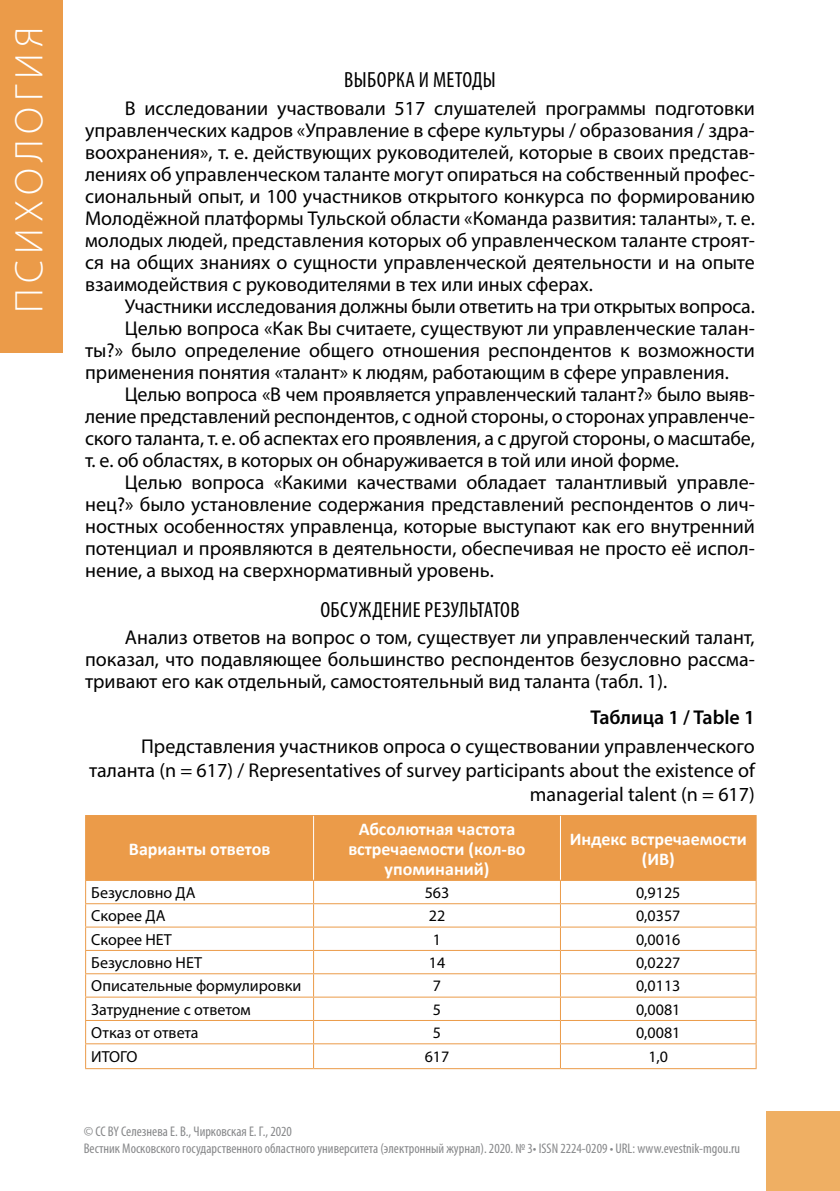
<style>
.page{position:relative;width:840px;height:1191px;background:#fff}
.page>*{position:absolute;margin:0;border:0;box-sizing:border-box;transform-origin:0 0}
.t1{font:300 40px "Myriad Pro";letter-spacing:.15em;color:#fff}
.t2{font:condensed 22px "Myriad Pro";letter-spacing:.02em;color:#000}
.t3{font:20px/22px "Myriad Pro";color:#000;text-align:justify}
.t4{font:600 20px "Myriad Pro";color:#000}
.t5{font:700 18px/20px "Calibri";color:#fff;text-align:center}
.t6{font:16px "Myriad Pro";color:#000}
.t7{font:condensed 14px/16.8px "Myriad Pro";color:#87888a}
</style>
<div class="page">
<div style="left:765px;top:1111px;width:74px;height:80px;background:#efaf63"></div>
<div style="left:0;top:0;width:62px;height:353px;background:#eb9b49"></div>
<div style="left:86px;top:816px;width:669px;height:64px;background:#eb9b49"></div>
<hr style="left:85px;top:815px;width:228px;height:1px;background:#eb9b49">
<hr style="left:85px;top:816px;width:1px;height:64px;background:#eb9b49">
<hr style="left:313px;top:815px;width:247px;height:1px;background:#eb9b49">
<hr style="left:560px;top:815px;width:196px;height:1px;background:#eb9b49">
<hr style="left:755px;top:816px;width:1px;height:64px;background:#eb9b49">
<hr style="left:313px;top:816px;width:1px;height:64px;background:#fff">
<hr style="left:559px;top:816px;width:1px;height:64px;background:#fff">
<hr style="left:85px;top:880px;width:228px;height:1px;background:#eb9b49">
<hr style="left:313px;top:880px;width:247px;height:1px;background:#eb9b49">
<hr style="left:560px;top:880px;width:196px;height:1px;background:#eb9b49">
<hr style="left:85px;top:903px;width:228px;height:1px;background:#eb9b49">
<hr style="left:313px;top:903px;width:247px;height:1px;background:#eb9b49">
<hr style="left:560px;top:903px;width:196px;height:1px;background:#eb9b49">
<hr style="left:85px;top:926px;width:228px;height:1px;background:#eb9b49">
<hr style="left:313px;top:926px;width:247px;height:1px;background:#eb9b49">
<hr style="left:560px;top:926px;width:196px;height:1px;background:#eb9b49">
<hr style="left:85px;top:950px;width:228px;height:1px;background:#eb9b49">
<hr style="left:313px;top:950px;width:247px;height:1px;background:#eb9b49">
<hr style="left:560px;top:950px;width:196px;height:1px;background:#eb9b49">
<hr style="left:85px;top:973px;width:228px;height:1px;background:#eb9b49">
<hr style="left:313px;top:973px;width:247px;height:1px;background:#eb9b49">
<hr style="left:560px;top:973px;width:196px;height:1px;background:#eb9b49">
<hr style="left:85px;top:996px;width:228px;height:1px;background:#eb9b49">
<hr style="left:313px;top:996px;width:247px;height:1px;background:#eb9b49">
<hr style="left:560px;top:996px;width:196px;height:1px;background:#eb9b49">
<hr style="left:85px;top:1020px;width:228px;height:1px;background:#eb9b49">
<hr style="left:313px;top:1020px;width:247px;height:1px;background:#eb9b49">
<hr style="left:560px;top:1020px;width:196px;height:1px;background:#eb9b49">
<hr style="left:85px;top:1043px;width:228px;height:1px;background:#eb9b49">
<svg style="left:85px;top:881px;width:1px;height:187px"></svg>
<hr style="left:313px;top:1043px;width:247px;height:1px;background:#eb9b49">
<svg style="left:313px;top:881px;width:1px;height:187px"></svg>
<hr style="left:560px;top:1043px;width:196px;height:1px;background:#eb9b49">
<svg style="left:559px;top:903px;width:1px;height:142px"></svg>
<svg style="left:755px;top:881px;width:1px;height:187px"></svg>
<hr style="left:85px;top:1068px;width:228px;height:1px;background:#eb9b49">
<hr style="left:313px;top:1068px;width:247px;height:1px;background:#eb9b49">
<hr style="left:560px;top:1068px;width:196px;height:1px;background:#eb9b49">
<h1 class="t1" style="left:5px;top:313px;width:288px;rotate:-90deg">психология</h1>
<p class="t2" style="left:344px;top:67px;width:153px">Выборка и методы</p>
<p class="t3" style="left:85px;top:97px;width:671px;text-indent:40px">В исследовании участвовали 517 слушателей программы подготовки управленческих кадров «Управление в сфере культуры / образования / здра&shy;воохранения», т. е. действующих руководителей, которые в своих представ&shy;лениях об управленческом таланте могут опираться на собственный профес&shy;сиональный опыт, и 100 участников открытого конкурса по формированию Молодёжной платформы Тульской области «Команда развития: таланты», т. е. молодых людей, представления которых об управленческом таланте строят&shy;ся на общих знаниях о сущности управленческой деятельности и на опыте взаимодействия с руководителями в тех или иных сферах.</p>
<p class="t3" style="left:125px;top:295px;width:631px">Участники исследования должны были ответить на три открытых вопроса.</p>
<p class="t3" style="left:125px;top:317px;width:631px">Целью вопроса «Как Вы считаете, существуют ли управленческие талан-</p>
<p class="t3" style="left:85px;top:339px;width:671px">ты?» было определение общего отношения респондентов к возможности</p>
<p class="t3" style="left:85px;top:361px;width:645px">применения понятия «талант» к людям, работающим в сфере управления.</p>
<p class="t3" style="left:125px;top:383px;width:631px">Целью вопроса «В чем проявляется управленческий талант?» было выяв-</p>
<p class="t3" style="left:85px;top:405px;width:671px">ление представлений респондентов, с одной стороны, о сторонах управленче-</p>
<p class="t3" style="left:85px;top:427px;width:670px">ского таланта, т. е. об аспектах его проявления, а с другой стороны, о масштабе,</p>
<p class="t3" style="left:85px;top:449px;width:595px">т. е. об областях, в которых он обнаруживается в той или иной форме.</p>
<p class="t3" style="left:125px;top:471px;width:631px">Целью вопроса «Какими качествами обладает талантливый управле-</p>
<p class="t3" style="left:85px;top:493px;width:671px">нец?» было установление содержания представлений респондентов о лич-</p>
<p class="t3" style="left:85px;top:515px;width:671px">ностных особенностях управленца, которые выступают как его внутренний</p>
<p class="t3" style="left:85px;top:537px;width:671px">потенциал и проявляются в деятельности, обеспечивая не просто её испол-</p>
<p class="t3" style="left:85px;top:559px;width:410px">нение, а выход на сверхнормативный уровень.</p>
<p class="t2" style="left:320px;top:596px;width:199px">Обсуждение результатов</p>
<p class="t3" style="left:85px;top:626px;width:671px;text-indent:40px">Анализ ответов на вопрос о том, существует ли управленческий талант, показал, что подавляющее большинство респондентов безусловно рассма&shy;тривают его как отдельный, самостоятельный вид таланта (табл. 1).</p>
<p class="t4" style="left:590px;top:704px;width:166px">Таблица 1 / Table 1</p>
<p class="t3" style="left:89px;top:734px;width:666px;line-height:24px;text-align:right">Представления участников опроса о существовании управленческого таланта (n = 617) / Representatives of survey participants about the existence of managerial talent (n = 617)</p>
<p class="t5" style="left:129px;top:838px;width:143px">Варианты ответов</p>
<p class="t5" style="left:348px;top:818px;width:179px">Абсолютная частота встречаемости (кол-во упоминаний)</p>
<p class="t5" style="left:569px;top:828px;width:179px">Индекс встречаемости (ИВ)</p>
<p class="t6" style="left:91px;top:882px;width:106px">Безусловно ДА</p>
<p class="t6" style="left:424px;top:882px;width:26px">563</p>
<p class="t6" style="left:635px;top:882px;width:46px">0,9125</p>
<p class="t6" style="left:91px;top:906px;width:76px">Скорее ДА</p>
<p class="t6" style="left:428px;top:906px;width:18px">22</p>
<p class="t6" style="left:635px;top:906px;width:46px">0,0357</p>
<p class="t6" style="left:91px;top:929px;width:82px">Скорее НЕТ</p>
<p class="t6" style="left:432px;top:929px;width:10px">1</p>
<p class="t6" style="left:635px;top:929px;width:46px">0,0016</p>
<p class="t6" style="left:91px;top:953px;width:112px">Безусловно НЕТ</p>
<p class="t6" style="left:428px;top:953px;width:18px">14</p>
<p class="t6" style="left:635px;top:953px;width:46px">0,0227</p>
<p class="t6" style="left:91px;top:976px;width:211px">Описательные формулировки</p>
<p class="t6" style="left:432px;top:976px;width:10px">7</p>
<p class="t6" style="left:635px;top:976px;width:46px">0,0113</p>
<p class="t6" style="left:91px;top:999px;width:161px">Затруднение с ответом</p>
<p class="t6" style="left:432px;top:999px;width:10px">5</p>
<p class="t6" style="left:635px;top:999px;width:46px">0,0081</p>
<p class="t6" style="left:91px;top:1023px;width:109px">Отказ от ответа</p>
<p class="t6" style="left:432px;top:1023px;width:10px">5</p>
<p class="t6" style="left:635px;top:1023px;width:46px">0,0081</p>
<p class="t6" style="left:91px;top:1047px;width:48px">ИТОГО</p>
<p class="t6" style="left:424px;top:1047px;width:26px">617</p>
<p class="t6" style="left:648px;top:1047px;width:21px">1,0</p>
<p class="t7" style="left:84px;top:1123px;width:657px">© CC BY Селезнева Е. В., Чирковская Е. Г., 2020<br>Вестник Московского государственного областного университета (электронный журнал). 2020. № 3• ISSN 2224-0209 • URL: www.evestnik-mgou.ru</p>
</div>
